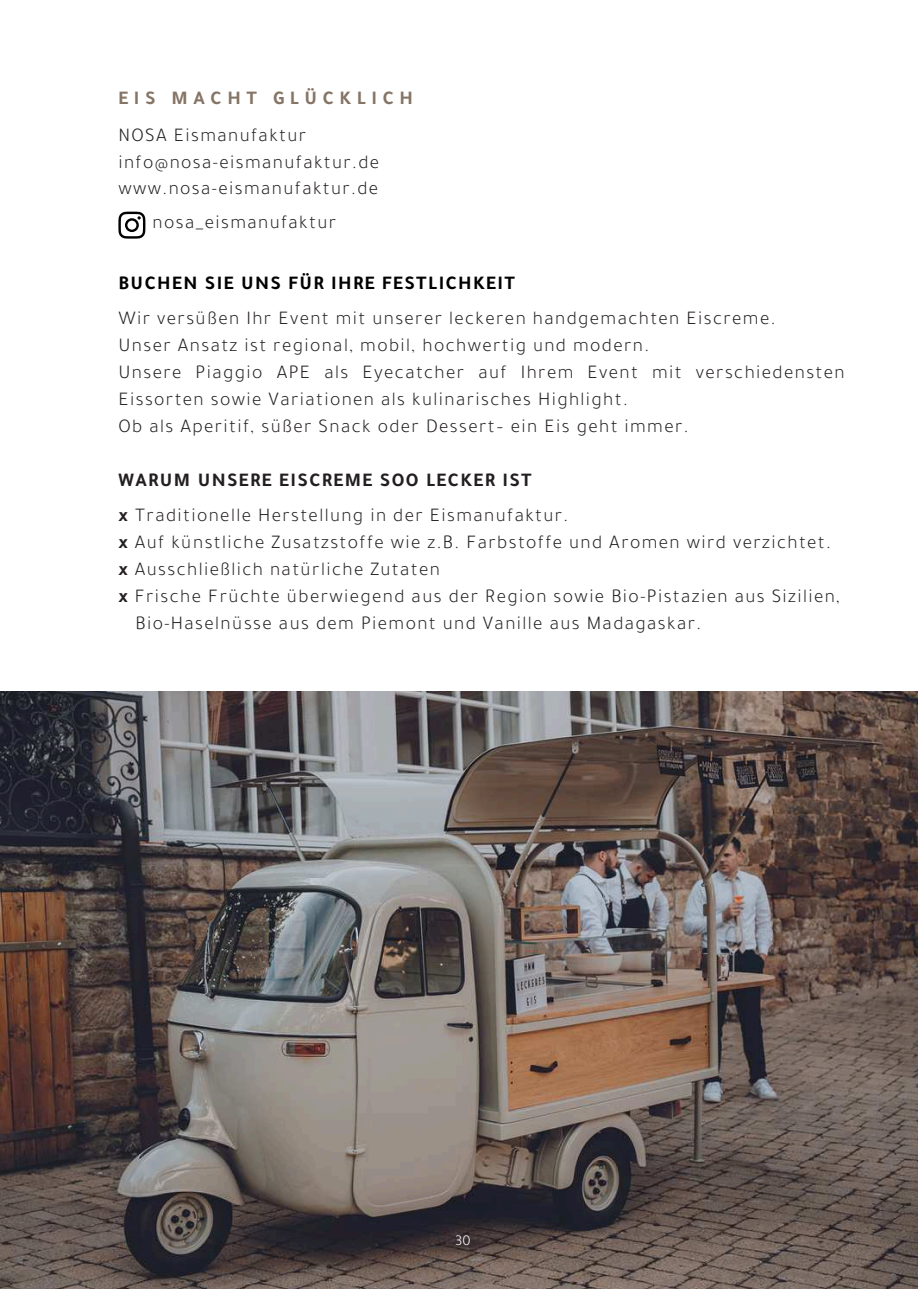
<style>
.page{position:relative;width:918px;height:1289px;background:#fff}
.page>*{position:absolute;margin:0;border:0;box-sizing:border-box;transform-origin:0 0}
.t1{font:300 19.5px/27px "Tajawal";letter-spacing:.07em;color:#231f20}
.t2{font:700 19.5px "Tajawal";letter-spacing:.07em;color:#000}
.t3{font:700 19.5px "Tajawal";letter-spacing:.29em;color:#867465}
.t4{font:300 15px "Tajawal";color:#fff}
.s1{font-weight:700}
</style>
<div class="page">
<img style="left:0;top:691px;width:918px;height:597px">
<svg style="left:118px;top:211px;width:27px;height:27px"></svg>
<p class="t3" style="left:118px;top:83px;width:296px">EIS MACHT GLÜCKLICH</p>
<p class="t1" style="left:118px;top:122px;width:262px;line-height:26.4px">NOSA Eismanufaktur info@nosa-eismanufaktur.de www.nosa-eismanufaktur.de</p>
<p class="t1" style="left:153px;top:209px;width:185px">nosa_eismanufaktur</p>
<p class="t2" style="left:118px;top:268px;width:398px">BUCHEN SIE UNS FÜR IHRE FESTLICHKEIT</p>
<p class="t1" style="left:118px;top:304px;width:728px">Wir versüßen Ihr Event mit unserer leckeren handgemachten Eiscreme.<br>Unser Ansatz ist regional, mobil, hochwertig und modern.<br>Unsere Piaggio APE als Eyecatcher auf Ihrem Event mit verschiedensten Eissorten sowie Variationen als kulinarisches Highlight.<br>Ob als Aperitif, süßer Snack oder Dessert– ein Eis geht immer.</p>
<p class="t1" style="left:118px;top:462px;width:451px;line-height:35px"><span class="s1">WARUM UNSERE EISCREME SOO LECKER IST<br>x</span> Traditionelle Herstellung in der Eismanufaktur.</p>
<p class="t1" style="left:118px;top:528px;width:714px"><span class="s1">x</span> Auf künstliche Zusatzstoffe wie z.B. Farbstoffe und Aromen wird verzichtet.</p>
<p class="t1" style="left:118px;top:555px;width:323px"><span class="s1">x</span> Ausschließlich natürliche Zutaten</p>
<p class="t1" style="left:118px;top:582px;width:723px"><span class="s1">x</span> Frische Früchte überwiegend aus der Region sowie Bio-Pistazien aus Sizilien,</p>
<p class="t1" style="left:136px;top:609px;width:567px">Bio-Haselnüsse aus dem Piemont und Vanille aus Madagaskar.</p>
<p class="t4" style="left:455px;top:1230px;width:17px">30</p>
</div>
